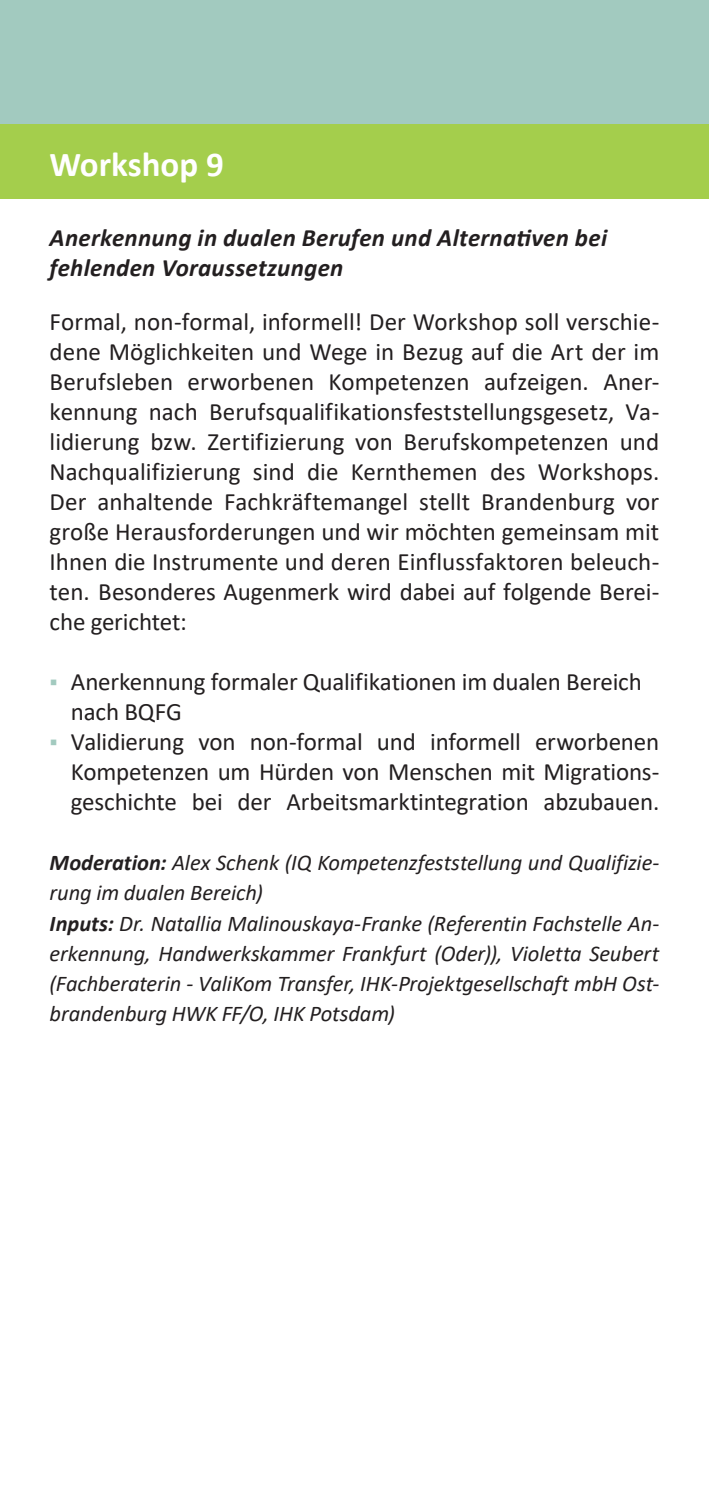
<style>
.page{position:relative;width:709px;height:1489px;background:#fff}
.page>*{position:absolute;margin:0;border:0;box-sizing:border-box;transform-origin:0 0}
.Überschrift{font:700 35px "Calibri";color:#fff}
._04_Fliesstext{font:25px/30px "Calibri";letter-spacing:-.01em;color:#231f20;text-align:justify}
.t1{font:italic 700 25px/30px "Calibri";letter-spacing:.01em;color:#231f20}
._04_Fliesstext-2{font:italic 22.5px/30px "Calibri";letter-spacing:-.005em;color:#231f20}
.s1{font-size:23.75px;color:#a2cabf}
.s2{font-weight:700}
</style>
<div class="page">
<div style="left:0;top:0;width:709px;height:124px;background:#a2cabf"></div>
<hr style="left:708px;top:780px;width:1px;height:106px;background:#a2cabf">
<div style="left:0;top:124px;width:709px;height:75px;background:#a4ce4c"></div>
<p class="Überschrift" style="left:50px;top:140px;width:176px">Workshop 9</p>
<p class="t1" style="left:50px;top:221px;width:559px">Anerkennung in dualen Berufen und Alternativen bei fehlenden Voraussetzungen</p>
<p class="_04_Fliesstext" style="left:50px;top:306px;width:611px">Formal, non-formal, informell! Der Workshop soll verschie&shy;dene Möglichkeiten und Wege in Bezug auf die Art der im Berufsleben erworbenen Kompetenzen aufzeigen. Aner&shy;kennung nach Berufsqualifikationsfeststellungsgesetz, Va&shy;lidierung bzw. Zertifizierung von Berufskompetenzen und Nachqualifizierung sind die Kernthemen des Workshops.<br>Der anhaltende Fachkräftemangel stellt Brandenburg vor große Herausforderungen und wir möchten gemeinsam mit Ihnen die Instrumente und deren Einflussfaktoren beleuch&shy;ten. Besonderes Augenmerk wird dabei auf folgende Berei&shy;che gerichtet:</p>
<p class="_04_Fliesstext" style="left:71px;top:666px;width:572px;text-indent:-21px"><span class="s1">▪</span> Anerkennung formaler Qualifikationen im dualen Bereich nach BQFG</p>
<p class="_04_Fliesstext" style="left:71px;top:726px;width:590px;text-indent:-21px"><span class="s1">▪</span> Validierung von non-formal und informell erworbenen Kompetenzen um Hürden von Menschen mit Migrations&shy;geschichte bei der Arbeitsmarktintegration abzubauen.</p>
<p class="_04_Fliesstext-2" style="left:50px;top:847px;width:611px"><span class="s2">Moderation:</span> Alex Schenk (IQ Kompetenzfeststellung und Qualifizie&shy;rung im dualen Bereich)</p>
<p class="_04_Fliesstext-2" style="left:50px;top:907px;width:611px;text-align:justify"><span class="s2">Inputs:</span> Dr. Natallia Malinouskaya-Franke (Referentin Fachstelle An&shy;erkennung, Handwerkskammer Frankfurt (Oder)), Violetta Seubert (Fachberaterin - ValiKom Transfer, IHK-Projektgesellschaft mbH Ost&shy;brandenburg HWK FF/O, IHK Potsdam)</p>
</div>
